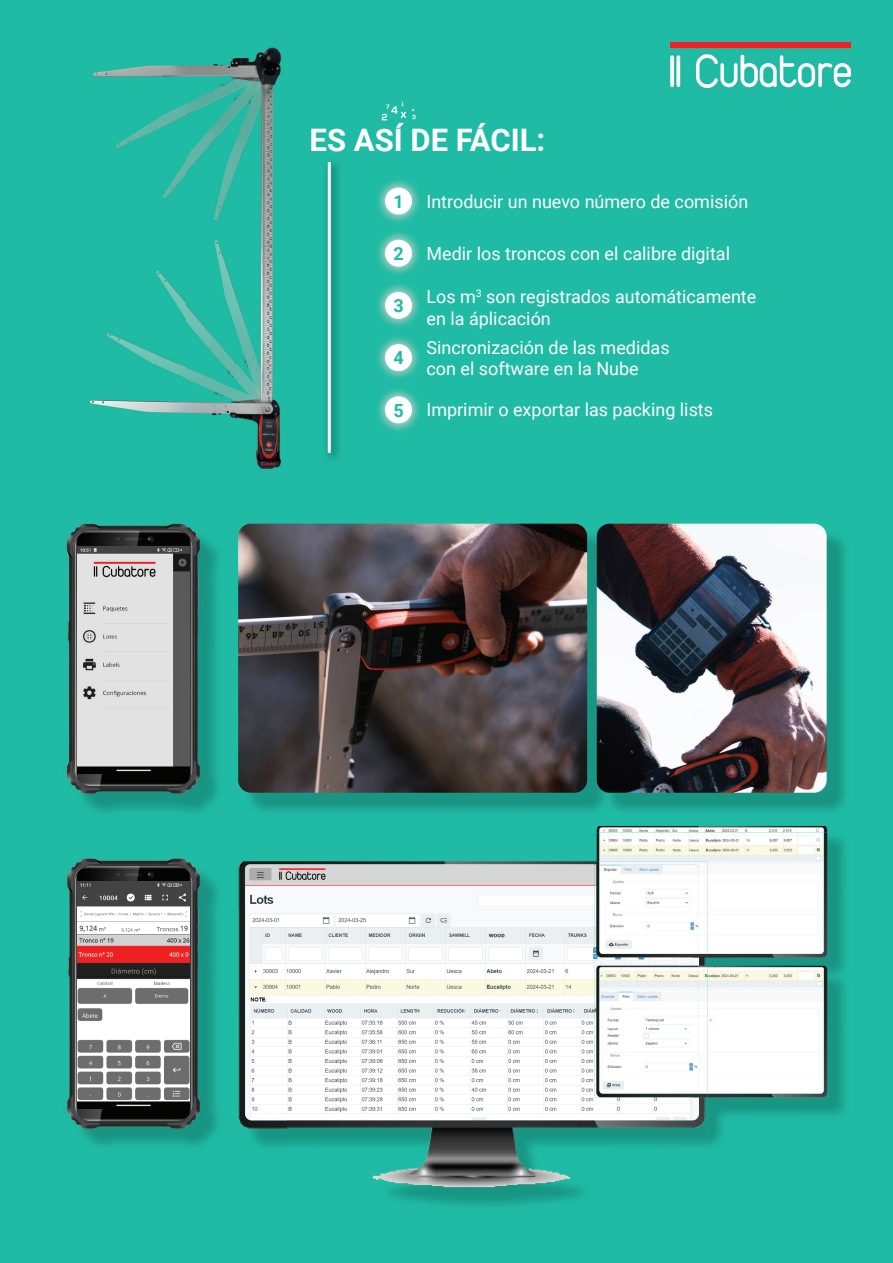
<style>
.page{position:relative;width:893px;height:1263px;background:#1fbba4}
.page>*{position:absolute;margin:0;border:0;box-sizing:border-box;transform-origin:0 0}
.t1{font:700 31.05px "Roboto";color:#fff}
.t2{font:18px/21.6px "Roboto";color:#fff}
.t3{font:700 18px "Roboto";color:#1fbba4}
</style>
<div class="page">
<img style="left:250px;top:534px;width:353px;height:277px">
<img style="left:238px;top:524px;width:349px;height:269px">
<img style="left:326px;top:162px;width:13px;height:297px">
<hr style="left:328px;top:162px;width:3px;height:291px;background:#fff">
<img style="left:671px;top:43px;width:179px;height:44px">
<img style="left:377px;top:180px;width:43px;height:43px">
<div style="left:385px;top:188px;width:27px;height:27px;background:#fff;border-radius:50%"></div>
<img style="left:377px;top:337px;width:43px;height:42px">
<div style="left:385px;top:344px;width:27px;height:27px;background:#fff;border-radius:50%"></div>
<img style="left:377px;top:389px;width:43px;height:43px">
<div style="left:385px;top:396px;width:27px;height:27px;background:#fff;border-radius:50%"></div>
<img style="left:377px;top:232px;width:43px;height:43px">
<div style="left:385px;top:240px;width:27px;height:27px;background:#fff;border-radius:50%"></div>
<img style="left:377px;top:284px;width:43px;height:43px">
<div style="left:385px;top:292px;width:27px;height:27px;background:#fff;border-radius:50%"></div>
<img style="left:799px;top:837px;width:45px;height:278px">
<img style="left:707px;top:957px;width:92px;height:9px">
<img style="left:707px;top:1097px;width:92px;height:48px">
<img style="left:66px;top:858px;width:145px;height:272px">
<img style="left:78px;top:881px;width:111px;height:227px">
<img style="left:238px;top:861px;width:357px;height:49px">
<img style="left:238px;top:910px;width:49px;height:239px">
<svg style="left:699px;top:957px;width:8px;height:9px"></svg>
<img style="left:655px;top:1097px;width:52px;height:49px">
<img style="left:287px;top:1120px;width:368px;height:85px">
<img style="left:245px;top:865px;width:353px;height:255px">
<img style="left:598px;top:957px;width:101px;height:9px">
<img style="left:598px;top:1097px;width:101px;height:23px">
<img style="left:596px;top:826px;width:232px;height:131px">
<img style="left:595px;top:865px;width:104px;height:92px">
<img style="left:599px;top:828px;width:225px;height:45px">
<div style="left:707px;top:873px;width:117px;height:81px;background:#fff"></div>
<img style="left:599px;top:861px;width:108px;height:93px">
<img style="left:599px;top:865px;width:100px;height:89px">
<img style="left:595px;top:966px;width:233px;height:131px">
<img style="left:599px;top:967px;width:225px;height:126px">
<img style="left:66px;top:524px;width:126px;height:262px">
<img style="left:74px;top:530px;width:137px;height:265px">
<img style="left:78px;top:547px;width:111px;height:226px">
<img style="left:603px;top:793px;width:8px;height:14px">
<img style="left:597px;top:524px;width:230px;height:269px">
<svg style="left:381px;top:102px;width:35px;height:19px"></svg>
<img style="left:90px;top:47px;width:191px;height:422px">
<h1 class="t1" style="left:310px;top:118px;width:237px">ES ASÍ DE FÁCIL:</h1>
<p class="t3" style="left:393px;top:189px;width:12px">1</p>
<p class="t2" style="left:426px;top:190px;width:323px">Introducir un nuevo número de comisión</p>
<p class="t3" style="left:393px;top:241px;width:12px">2</p>
<p class="t2" style="left:426px;top:242px;width:305px">Medir los troncos con el calibre digital</p>
<p class="t3" style="left:393px;top:293px;width:12px">3</p>
<p class="t2" style="left:426px;top:286px;width:331px">Los m<sup>3</sup> son registrados automáticamente en la áplicación</p>
<p class="t3" style="left:393px;top:345px;width:12px">4</p>
<p class="t2" style="left:426px;top:336px;width:245px">Sincronización de las medidas con el software en la Nube</p>
<p class="t3" style="left:393px;top:397px;width:12px">5</p>
<p class="t2" style="left:426px;top:398px;width:288px">Imprimir o exportar las packing lists</p>
</div>
